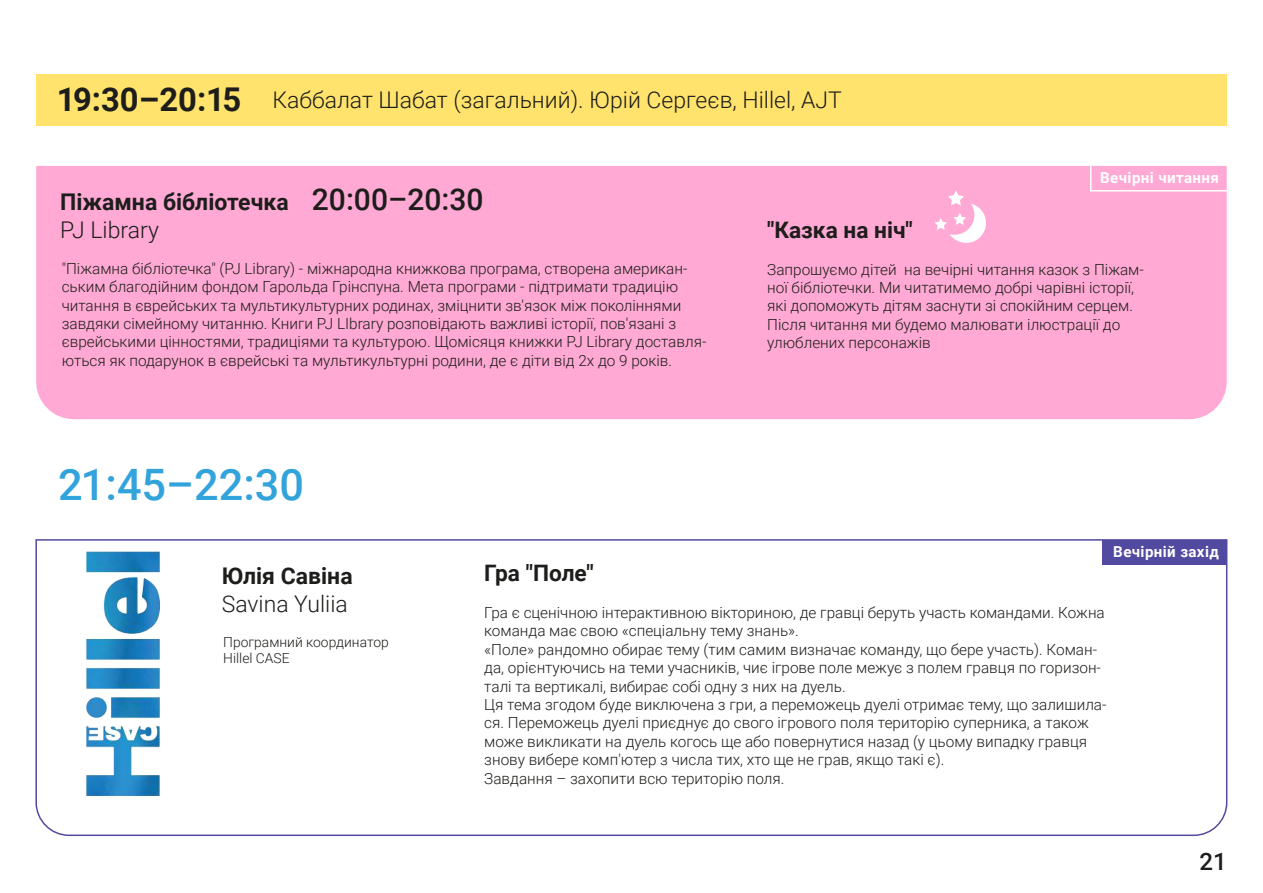
<style>
.page{position:relative;width:1263px;height:893px;background:#fff}
.page>*{position:absolute;margin:0;border:0;box-sizing:border-box;transform-origin:0 0}
.t1{font:500 43.35px "Roboto";color:#33a3dc}
.t2{font:500 30px "Roboto";color:#1d1d1b}
.t3{font:500 24px "Roboto";color:#1d1d1b}
.t4{font:300 22.95px "Roboto";color:#1d1d1b}
.t5{font:700 22.95px "Roboto";color:#1d1d1b}
.t6{font:700 22.65px "Roboto";color:#1d1d1b}
.t7{font:300 15.3px/18.5px "Roboto";color:#1d1d1b}
.t8{font:700 15.15px "Roboto";letter-spacing:.025em;color:#fff}
.t9{font:300 13.8px/16.6px "Roboto";color:#1d1d1b}
.s1{font-weight:700;font-size:32.7px}
</style>
<div class="page">
<div style="left:36px;top:75px;width:1190px;height:51px;background:#ffe36c"></div>
<svg style="left:35px;top:539px;width:1193px;height:297px"></svg>
<div style="left:1102px;top:540px;width:125px;height:25px;background:#524aa0"></div>
<img style="left:69px;top:540px;width:104px;height:268px">
<div style="left:36px;top:166px;width:1191px;height:253px;background:#ffa9d4"></div>
<div style="left:1090px;top:164px;width:140px;height:28px;border:2px solid #fff"></div>
<svg style="left:934px;top:190px;width:52px;height:53px"></svg>
<h3 class="t4" style="left:57px;top:84px;width:786px"><span class="s1">19:30–20:15</span> Каббалат Шабат (загальний). Юрій Сергеєв, Hillel, AJT</h3>
<p class="t8" style="left:1100px;top:167px;width:120px">Вечірні читання</p>
<h3 class="t5" style="left:60px;top:186px;width:230px">Піжамна бібліотечка</h3>
<h3 class="t4" style="left:60px;top:213px;width:100px">PJ Library</h3>
<h2 class="t2" style="left:312px;top:178px;width:173px">20:00–20:30</h2>
<p class="t7" style="left:62px;top:258px;width:646px">"Піжамна бібліотечка" (PJ Library) - міжнародна книжкова програма, створена американ&shy;ським благодійним фондом Гарольда Грінспуна. Мета програми - підтримати традицію читання в єврейських та мультикультурних родинах, зміцнити зв'язок між поколіннями завдяки сімейному читанню. Книги PJ LIbrary розповідають важливі історії, пов'язані з єврейськими цінностями, традиціями та культурою. Щомісяця книжки PJ Library доставля&shy;ються як подарунок в єврейські та мультикультурні родини, де є діти від 2х до 9 років.</p>
<h1 class="t1" style="left:58px;top:454px;width:247px">21:45–22:30</h1>
<h3 class="t6" style="left:767px;top:214px;width:147px">"Казка на ніч"</h3>
<p class="t7" style="left:767px;top:259px;width:378px">Запрошуємо дітей на вечірні читання казок з Піжам&shy;ної бібліотечки. Ми читатимемо добрі чарівні історії, які допоможуть дітям заснути зі спокійним серцем.<br>Після читання ми будемо малювати ілюстрації до улюблених персонажів</p>
<p class="t8" style="left:1113px;top:541px;width:107px">Вечірній захід</p>
<h3 class="t5" style="left:222px;top:560px;width:132px">Юлія Савіна</h3>
<h3 class="t4" style="left:222px;top:587px;width:128px">Savina Yuliia</h3>
<p class="t9" style="left:223px;top:633px;width:167px">Програмний координатор<br>Hillel CASE</p>
<h3 class="t6" style="left:484px;top:557px;width:111px">Гра "Поле"</h3>
<p class="t7" style="left:484px;top:603px;width:624px">Гра є сценічною інтерактивною вікториною, де гравці беруть участь командами. Кожна команда має свою «спеціальну тему знань».<br>«Поле» рандомно обирає тему (тим самим визначає команду, що бере участь). Коман&shy;да, орієнтуючись на теми учасників, чиє ігрове поле межує з полем гравця по горизон&shy;талі та вертикалі, вибирає собі одну з них на дуель.<br>Ця тема згодом буде виключена з гри, а переможець дуелі отримає тему, що залишила&shy;ся. Переможець дуелі приєднує до свого ігрового поля територію суперника, а також може викликати на дуель когось ще або повернутися назад (у цьому випадку гравця знову вибере комп'ютер з числа тих, хто ще не грав, якщо такі є).<br>Завдання – захопити всю територію поля.</p>
<h3 class="t3" style="left:1199px;top:845px;width:29px">21</h3>
</div>
